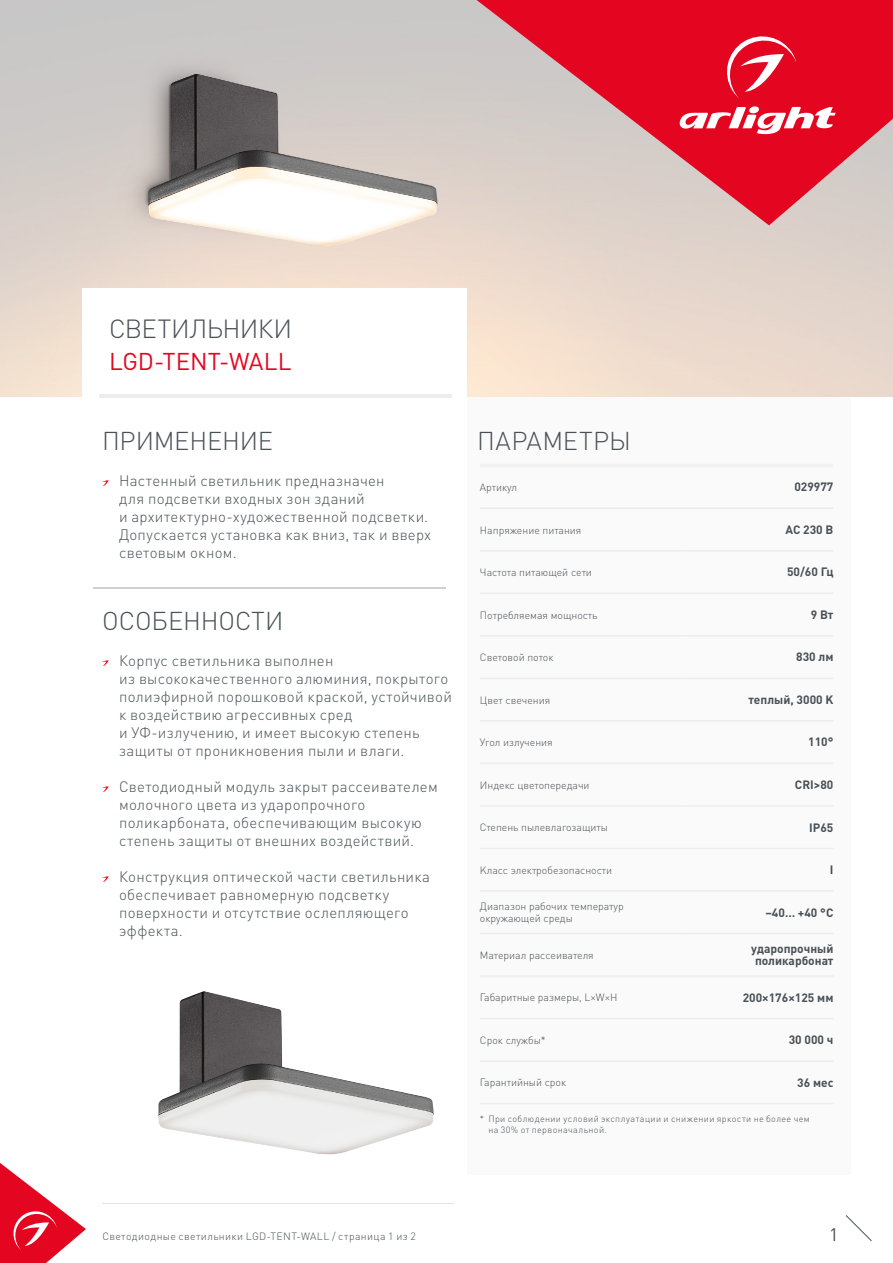
<style>
.page{position:relative;width:893px;height:1263px;background:#fff}
.page>*{position:absolute;margin:0;border:0;box-sizing:border-box;transform-origin:0 0}
.t1{font:300 25.95px "DIN Pro";letter-spacing:-.025em;color:#485156}
.t2{font:300 25.5px "DIN Pro";letter-spacing:-.005em;color:#485156}
.t3{font:300 25.5px "DIN Pro";letter-spacing:.015em;color:#485156}
.t4{font:24px "DIN Pro";color:#e40521}
.t5{font:18px "DIN Pro";color:#485156}
.t6{font:300 15px/18px "DIN Pro";letter-spacing:.02em;color:#485156}
.t7{font:700 12px/12px "DIN Pro";color:#485156;text-align:center}
.t8{font:300 10.5px/12px "DIN Pro";color:#485156}
.t9{font:300 10.5px "DIN Pro";letter-spacing:.04em;color:#485156}
.t10{font:300 9px/10.5px "DIN Pro";letter-spacing:.04em;color:#485156}
</style>
<div class="page">
<svg style="left:845px;top:1215px;width:27px;height:26px"></svg>
<hr style="left:102px;top:1203px;width:352px;height:1px;background:#e3e3e3">
<img style="left:0;top:0;width:893px;height:396px">
<div style="left:467px;top:397px;width:383px;height:778px;background:#fbfafa"></div>
<hr style="left:480px;top:464px;width:206px;height:4px;background:#f2f2f2">
<hr style="left:686px;top:464px;width:147px;height:4px;background:#f2f2f2">
<hr style="left:480px;top:507px;width:206px;height:2px;background:#ededed">
<hr style="left:686px;top:507px;width:147px;height:2px;background:#ededed">
<hr style="left:480px;top:550px;width:206px;height:1px;background:#ededed">
<hr style="left:686px;top:550px;width:147px;height:1px;background:#ededed">
<hr style="left:480px;top:592px;width:206px;height:2px;background:#ededed">
<hr style="left:686px;top:592px;width:147px;height:2px;background:#ededed">
<hr style="left:480px;top:635px;width:206px;height:2px;background:#ededed">
<hr style="left:686px;top:635px;width:147px;height:2px;background:#ededed">
<hr style="left:480px;top:678px;width:206px;height:1px;background:#ededed">
<hr style="left:686px;top:678px;width:147px;height:1px;background:#ededed">
<hr style="left:480px;top:720px;width:206px;height:2px;background:#ededed">
<hr style="left:686px;top:720px;width:147px;height:2px;background:#ededed">
<hr style="left:480px;top:763px;width:206px;height:1px;background:#ededed">
<hr style="left:686px;top:763px;width:147px;height:1px;background:#ededed">
<hr style="left:480px;top:805px;width:206px;height:2px;background:#ededed">
<hr style="left:686px;top:805px;width:147px;height:2px;background:#ededed">
<hr style="left:480px;top:848px;width:206px;height:1px;background:#ededed">
<hr style="left:686px;top:848px;width:147px;height:1px;background:#ededed">
<hr style="left:480px;top:890px;width:206px;height:2px;background:#ededed">
<hr style="left:686px;top:890px;width:147px;height:2px;background:#ededed">
<hr style="left:480px;top:933px;width:206px;height:1px;background:#ededed">
<hr style="left:686px;top:933px;width:147px;height:1px;background:#ededed">
<hr style="left:480px;top:975px;width:206px;height:2px;background:#ededed">
<hr style="left:686px;top:975px;width:147px;height:2px;background:#ededed">
<hr style="left:480px;top:1018px;width:206px;height:1px;background:#ededed">
<hr style="left:686px;top:1018px;width:147px;height:1px;background:#ededed">
<hr style="left:480px;top:1060px;width:206px;height:2px;background:#ededed">
<hr style="left:686px;top:1060px;width:147px;height:2px;background:#ededed">
<hr style="left:480px;top:1103px;width:206px;height:1px;background:#ededed">
<hr style="left:686px;top:1103px;width:147px;height:1px;background:#ededed">
<div style="left:82px;top:288px;width:384px;height:117px;background:#fff"></div>
<hr style="left:99px;top:394px;width:352px;height:3px;background:#ededed">
<hr style="left:94px;top:587px;width:352px;height:1px;background:#d0d0d0">
<svg style="left:102px;top:480px;width:7px;height:6px"></svg>
<svg style="left:102px;top:660px;width:7px;height:6px"></svg>
<svg style="left:102px;top:786px;width:7px;height:6px"></svg>
<svg style="left:102px;top:876px;width:7px;height:6px"></svg>
<img style="left:158px;top:991px;width:276px;height:163px">
<svg style="left:477px;top:0;width:416px;height:225px;background:#dd636f"></svg>
<svg style="left:677px;top:106px;width:159px;height:31px"></svg>
<svg style="left:722px;top:31px;width:74px;height:68px;background:#e82f46"></svg>
<svg style="left:0;top:1163px;width:86px;height:100px"></svg>
<h1 class="t1" style="left:109px;top:311px;width:185px">СВЕТИЛЬНИКИ</h1>
<h3 class="t4" style="left:109px;top:345px;width:184px">LGD-TENT-WALL</h3>
<h2 class="t2" style="left:102px;top:423px;width:172px">ПРИМЕНЕНИЕ</h2>
<p class="t6" style="left:119px;top:471px;width:314px">Настенный светильник предназначен<br>для подсветки входных зон зданий<br>и архитектурно-художественной подсветки.<br>Допускается установка как вниз, так и вверх световым окном.</p>
<h2 class="t2" style="left:102px;top:603px;width:183px">ОСОБЕННОСТИ</h2>
<p class="t6" style="left:119px;top:651px;width:334px">Корпус светильника выполнен<br>из высококачественного алюминия, покрытого полиэфирной порошковой краской, устойчивой к воздействию агрессивных сред<br>и УФ-излучению, и имеет высокую степень защиты от проникновения пыли и влаги.</p>
<p class="t6" style="left:119px;top:777px;width:320px">Светодиодный модуль закрыт рассеивателем молочного цвета из ударопрочного поликарбоната, обеспечивающим высокую степень защиты от внешних воздействий.</p>
<p class="t6" style="left:119px;top:867px;width:312px">Конструкция оптической части светильника обеспечивает равномерную подсветку поверхности и отсутствие ослепляющего эффекта.</p>
<h2 class="t3" style="left:477px;top:423px;width:155px">ПАРАМЕТРЫ</h2>
<p class="t8" style="left:480px;top:481px;width:39px">Артикул</p>
<p class="t7" style="left:794px;top:480px;width:41px">029977</p>
<p class="t8" style="left:480px;top:523px;width:103px">Напряжение питания</p>
<p class="t7" style="left:785px;top:523px;width:49px">AC 230 В</p>
<p class="t8" style="left:480px;top:566px;width:114px">Частота питающей сети</p>
<p class="t7" style="left:787px;top:565px;width:48px">50/60 Гц</p>
<p class="t8" style="left:480px;top:608px;width:119px">Потребляемая мощность</p>
<p class="t7" style="left:811px;top:608px;width:24px">9 Вт</p>
<p class="t8" style="left:480px;top:651px;width:75px">Световой поток</p>
<p class="t7" style="left:796px;top:650px;width:39px">830 лм</p>
<p class="t8" style="left:480px;top:693px;width:72px">Цвет свечения</p>
<p class="t7" style="left:749px;top:693px;width:86px">теплый, 3000 K</p>
<p class="t8" style="left:480px;top:736px;width:74px">Угол излучения</p>
<p class="t7" style="left:808px;top:736px;width:27px">110°</p>
<p class="t8" style="left:480px;top:778px;width:111px">Индекс цветопередачи</p>
<p class="t7" style="left:795px;top:778px;width:40px">CRI&gt;80</p>
<p class="t8" style="left:480px;top:821px;width:130px">Степень пылевлагозащиты</p>
<p class="t7" style="left:809px;top:821px;width:26px">IP65</p>
<p class="t8" style="left:480px;top:863px;width:134px">Kласс электробезопасности</p>
<p class="t7" style="left:830px;top:863px;width:5px">I</p>
<p class="t8" style="left:480px;top:900px;width:145px">Диапазон рабочих температур окружающей среды</p>
<p class="t7" style="left:765px;top:906px;width:69px">–40… +40 °С</p>
<p class="t8" style="left:480px;top:948px;width:115px">Материал рассеивателя</p>
<p class="t7" style="left:751px;top:942px;width:84px">ударопрочный поликарбонат</p>
<p class="t8" style="left:480px;top:991px;width:139px">Габаритные размеры, L×W×H</p>
<p class="t7" style="left:743px;top:991px;width:92px">200×176×125 мм</p>
<p class="t8" style="left:480px;top:1033px;width:67px">Срок службы*</p>
<p class="t7" style="left:789px;top:1033px;width:46px">30 000 ч</p>
<p class="t8" style="left:480px;top:1076px;width:88px">Гарантийный срок</p>
<p class="t7" style="left:797px;top:1076px;width:38px">36 мес</p>
<p class="t10" style="left:488px;top:1113px;width:323px;text-indent:-9px">* При соблюдении условий эксплуатации и снижении яркости не более чем на 30% от первоначальной.</p>
<p class="t9" style="left:102px;top:1229px;width:315px">Светодиодные светильники LGD-TENT-WALL / страница 1 из 2</p>
<p class="t5" style="left:829px;top:1222px;width:11px">1</p>
</div>
